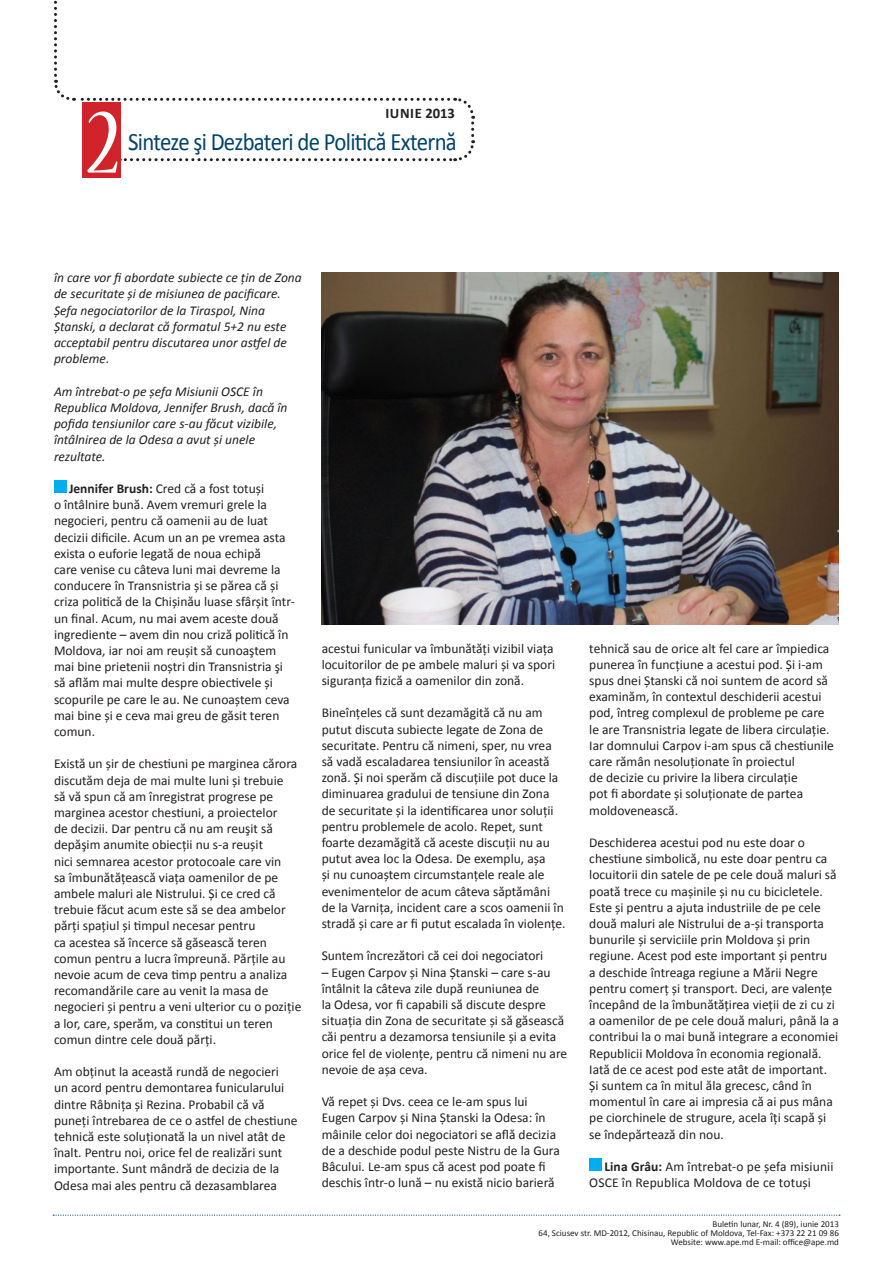
<style>
.page{position:relative;width:893px;height:1263px;background:#fff}
.page>*{position:absolute;margin:0;border:0;box-sizing:border-box;transform-origin:0 0}
.t1{font:condensed 102px "Nueva Std";color:#fff}
.t2{font:25.05px "Calibri";letter-spacing:-.03em;color:#014368;scale:.91 1}
.t3{font:700 14.55px "Calibri";letter-spacing:.04em;color:#231f20}
.texte{font:13.5px/16.2px "Calibri";color:#231f20}
.texte-2{font:italic 13.5px/16.2px "Calibri";color:#231f20}
.t4{font:9px/9px "Calibri";color:#231f20;text-align:right}
.s1{font-weight:700}
</style>
<div class="page">
<svg style="left:54px;top:0;width:422px;height:162px"></svg>
<div style="left:82px;top:102px;width:38px;height:76px;background:#d1232a"></div>
<svg style="left:53px;top:1214px;width:787px;height:2px"></svg>
<div style="left:54px;top:481px;width:12px;height:12px;background:#00aeef"></div>
<div style="left:589px;top:1159px;width:12px;height:12px;background:#00aeef"></div>
<img style="left:322px;top:272px;width:517px;height:352px">
<p class="t1" style="left:87px;top:96px;width:34px">2</p>
<p class="t3" style="left:385px;top:104px;width:71px">IUNIE 2013</p>
<h2 class="t2" style="left:128px;top:126px;width:363px">Sinteze şi Dezbateri de Politică Externă</h2>
<p class="texte-2" style="left:54px;top:269px;width:249px">în care vor fi abordate subiecte ce țin de Zona de securitate și de misiunea de pacificare.<br>Șefa negociatorilor de la Tiraspol, Nina Ștanski, a declarat că formatul 5+2 nu este acceptabil pentru discutarea unor astfel de probleme.</p>
<p class="texte-2" style="left:54px;top:383px;width:235px">Am întrebat-o pe șefa Misiunii OSCE în Republica Moldova, Jennifer Brush, dacă în pofida tensiunilor care s-au făcut vizibile, întâlnirea de la Odesa a avut și unele rezultate.</p>
<p class="texte" style="left:54px;top:480px;width:242px;text-indent:15px"><span class="s1">Jennifer Brush:</span> Cred că a fost totuși<br>o întâlnire bună. Avem vremuri grele la negocieri, pentru că oamenii au de luat decizii dificile. Acum un an pe vremea asta exista o euforie legată de noua echipă<br>care venise cu câteva luni mai devreme la conducere în Transnistria și se părea că și criza politică de la Chișinău luase sfârșit într&shy;un final. Acum, nu mai avem aceste două ingrediente – avem din nou criză politică în Moldova, iar noi am reușit să cunoaştem mai bine prietenii noștri din Transnistria şi să aflăm mai multe despre obiectivele și scopurile pe care le au. Ne cunoaștem ceva mai bine și e ceva mai greu de găsit teren comun.</p>
<p class="texte" style="left:54px;top:755px;width:249px">Există un șir de chestiuni pe marginea cărora discutăm deja de mai multe luni și trebuie<br>să vă spun că am înregistrat progrese pe marginea acestor chestiuni, a proiectelor<br>de decizii. Dar pentru că nu am reuşit să depăşim anumite obiecţii nu s-a reușit<br>nici semnarea acestor protocoale care vin<br>sa îmbunătățească viața oamenilor de pe ambele maluri ale Nistrului. Și ce cred că trebuie făcut acum este să se dea ambelor părți spațiul și timpul necesar pentru<br>ca acestea să încerce să găsească teren comun pentru a lucra împreună. Părțile au nevoie acum de ceva timp pentru a analiza recomandările care au venit la masa de negocieri și pentru a veni ulterior cu o poziție a lor, care, sperăm, va constitui un teren comun dintre cele două părți.</p>
<p class="texte" style="left:54px;top:1063px;width:245px">Am obținut la această rundă de negocieri<br>un acord pentru demontarea funicularului dintre Râbnița și Rezina. Probabil că vă puneți întrebarea de ce o astfel de chestiune tehnică este soluționată la un nivel atât de înalt. Pentru noi, orice fel de realizări sunt importante. Sunt mândră de decizia de la Odesa mai ales pentru că dezasamblarea</p>
<p class="texte" style="left:322px;top:639px;width:235px;text-align:justify">acestui funicular va îmbunătăți vizibil viața locuitorilor de pe ambele maluri și va spori siguranța fizică a oamenilor din zonă.</p>
<p class="texte" style="left:322px;top:704px;width:245px">Bineînțeles că sunt dezamăgită că nu am putut discuta subiecte legate de Zona de securitate. Pentru că nimeni, sper, nu vrea să vadă escaladarea tensiunilor în această zonă. Și noi sperăm că discuțiile pot duce la diminuarea gradului de tensiune din Zona de securitate și la identificarea unor soluții pentru problemele de acolo. Repet, sunt foarte dezamăgită că aceste discuții nu au putut avea loc la Odesa. De exemplu, așa<br>și nu cunoaștem circumstanțele reale ale evenimentelor de acum câteva săptămâni de la Varnița, incident care a scos oamenii în stradă și care ar fi putut escalada în violențe.</p>
<p class="texte" style="left:322px;top:947px;width:223px">Suntem încrezători că cei doi negociatori</p>
<p class="texte" style="left:322px;top:963px;width:247px">– Eugen Carpov și Nina Ștanski – care s-au întâlnit la câteva zile după reuniunea de<br>la Odesa, vor fi capabili să discute despre situația din Zona de securitate și să găsească căi pentru a dezamorsa tensiunile și a evita orice fel de violențe, pentru că nimeni nu are nevoie de așa ceva.</p>
<p class="texte" style="left:322px;top:1093px;width:240px">Vă repet și Dvs. ceea ce le-am spus lui Eugen Carpov și Nina Ștanski la Odesa: în mâinile celor doi negociatori se află decizia de a deschide podul peste Nistru de la Gura Bâcului. Le-am spus că acest pod poate fi deschis într-o lună – nu există nicio barieră</p>
<p class="texte" style="left:589px;top:639px;width:246px">tehnică sau de orice alt fel care ar împiedica punerea în funcțiune a acestui pod. Și i-am spus dnei Ștanski că noi suntem de acord să examinăm, în contextul deschiderii acestui pod, întreg complexul de probleme pe care le are Transnistria legate de libera circulație.<br>Iar domnului Carpov i-am spus că chestiunile care rămân nesoluționate în proiectul<br>de decizie cu privire la libera circulație<br>pot fi abordate și soluționate de partea moldovenească.</p>
<p class="texte" style="left:589px;top:834px;width:251px">Deschiderea acestui pod nu este doar o chestiune simbolică, nu este doar pentru ca locuitorii din satele de pe cele două maluri să poată trece cu mașinile și nu cu bicicletele.<br>Este și pentru a ajuta industriile de pe cele două maluri ale Nistrului de a-și transporta bunurile și serviciile prin Moldova și prin regiune. Acest pod este important și pentru<br>a deschide întreaga regiune a Mării Negre pentru comerț și transport. Deci, are valențe începând de la îmbunătățirea vieții de zi cu zi a oamenilor de pe cele două maluri, până la a contribui la o mai bună integrare a economiei Republicii Moldova în economia regională.<br>Iată de ce acest pod este atât de important.<br>Și suntem ca în mitul ăla grecesc, când în momentul în care ai impresia că ai pus mâna pe ciorchinele de strugure, acela îți scapă și se îndepărtează din nou.</p>
<p class="texte" style="left:589px;top:1158px;width:246px;text-indent:15px"><span class="s1">Lina Grâu:</span> Am întrebat-o pe șefa misiunii<br>OSCE în Republica Moldova de ce totuși</p>
<p class="t4" style="left:539px;top:1219px;width:302px">Buletin lunar, Nr. 4 (89), iunie 2013<br>64, Sciusev str. MD-2012, Chisinau, Republic of Moldova, Tel-Fax: +373 22 21 09 86<br>Website: www.ape.md E-mail: office@ape.md</p>
</div>
